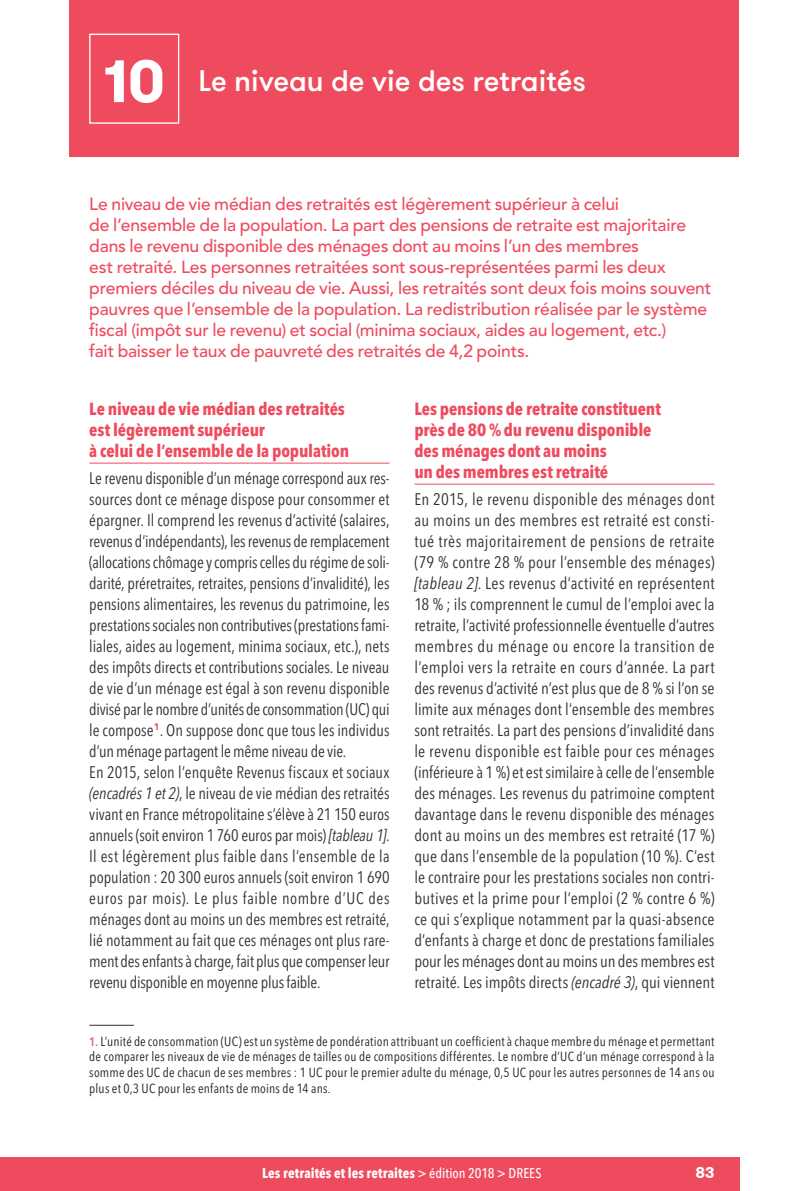
<style>
.page{position:relative;width:794px;height:1191px;background:#fff}
.page>*{position:absolute;margin:0;border:0;box-sizing:border-box;transform-origin:0 0}
.t1{font:500 29.75px "GT Walsheim";letter-spacing:-.005em;color:#fff}
.t2{font:500 17.5px/21px "Avenir LT Std";letter-spacing:-.01em;color:#ef4b5e}
.t3{font:700 condensed 17.5px/21px "Avenir Next LT Pro";letter-spacing:-.005em;color:#ef4b5e}
.t4{font:condensed 16.62px/21px "Avenir Next LT Pro";letter-spacing:-.005em;color:#312f30}
.t5{font:700 15.75px "GT Walsheim";color:#fff}
.t6{font:700 condensed 14px "Avenir Next LT Pro";letter-spacing:.01em;color:#fff}
.t7{font:condensed 13.12px/15.8px "Avenir Next LT Pro";letter-spacing:.015em;color:#231f20;text-align:justify}
.s1{font-weight:700;font-size:59.5px}
.s2{font-style:italic}
.s3{font-weight:600;font-size:12.25px;color:#f06069}
.s4{font-weight:500}
</style>
<div class="page">
<div style="left:0;top:1157px;width:739px;height:34px;background:#ef4b5e"></div>
<div style="left:69px;top:0;width:670px;height:156px;background:#ef4b5e"></div>
<hr style="left:89px;top:463px;width:300px;height:1px;background:#ef4b5e">
<hr style="left:414px;top:484px;width:300px;height:1px;background:#ef4b5e">
<hr style="left:89px;top:1024px;width:45px;height:1px;background:#312f30">
<div style="left:89px;top:34px;width:90px;height:90px;border:1px solid #fff"></div>
<h1 class="t1" style="left:104px;top:61px;width:484px"><span class="s1">10</span> Le niveau de vie des retraités</h1>
<p class="t2" style="left:89px;top:194px;width:623px">Le niveau de vie médian des retraités est légèrement supérieur à celui<br>de l’ensemble de la population. La part des pensions de retraite est majoritaire dans le revenu disponible des ménages dont au moins l’un des membres<br>est retraité. Les personnes retraitées sont sous-représentées parmi les deux premiers déciles du niveau de vie. Aussi, les retraités sont deux fois moins souvent pauvres que l’ensemble de la population. La redistribution réalisée par le système fiscal (impôt sur le revenu) et social (minima sociaux, aides au logement, etc.)<br>fait baisser le taux de pauvreté des retraités de 4,2 points.</p>
<p class="t3" style="left:89px;top:398px;width:261px">Le niveau de vie médian des retraités est légèrement supérieur<br>à celui de l’ensemble de la population</p>
<p class="t4" style="left:89px;top:467px;width:302px">Le revenu disponible d’un ménage correspond aux res&shy;sources dont ce ménage dispose pour consommer et épargner. Il comprend les revenus d’activité (salaires, revenus d’indépendants), les revenus de remplacement (allocations chômage y compris celles du régime de soli&shy;darité, préretraites, retraites, pensions d’invalidité), les pensions alimentaires, les revenus du patrimoine, les prestations sociales non contributives (prestations fami&shy;liales, aides au logement, minima sociaux, etc.), nets des impôts directs et contributions sociales. Le niveau de vie d’un ménage est égal à son revenu disponible divisé par le nombre d’unités de consommation (UC) qui le compose<sup>1</sup>. On suppose donc que tous les individus d’un ménage partagent le même niveau de vie.<br>En 2015, selon l’enquête Revenus fiscaux et sociaux <span class="s2">(encadrés 1 et 2)</span>, le niveau de vie médian des retraités vivant en France métropolitaine s’élève à 21 150 euros annuels (soit environ 1 760 euros par mois) <span class="s2">[tableau 1]</span>.<br>Il est légèrement plus faible dans l’ensemble de la population : 20 300 euros annuels (soit environ 1 690 euros par mois). Le plus faible nombre d’UC des ménages dont au moins un des membres est retraité, lié notamment au fait que ces ménages ont plus rare&shy;ment des enfants à charge, fait plus que compenser leur revenu disponible en moyenne plus faible.</p>
<p class="t3" style="left:414px;top:398px;width:248px">Les pensions de retraite constituent près de 80 % du revenu disponible des ménages dont au moins<br>un des membres est retraité</p>
<p class="t4" style="left:414px;top:488px;width:302px;text-align:justify">En 2015, le revenu disponible des ménages dont au moins un des membres est retraité est consti&shy;tué très majoritairement de pensions de retraite (79 % contre 28 % pour l’ensemble des ménages) <span class="s2">[tableau 2]</span>. Les revenus d’activité en représentent 18 % ; ils comprennent le cumul de l’emploi avec la retraite, l’activité professionnelle éventuelle d’autres membres du ménage ou encore la transition de l’emploi vers la retraite en cours d’année. La part des revenus d’activité n’est plus que de 8 % si l’on se limite aux ménages dont l’ensemble des membres sont retraités. La part des pensions d’invalidité dans le revenu disponible est faible pour ces ménages (inférieure à 1 %) et est similaire à celle de l’ensemble des ménages. Les revenus du patrimoine comptent davantage dans le revenu disponible des ménages dont au moins un des membres est retraité (17 %) que dans l’ensemble de la population (10 %). C’est le contraire pour les prestations sociales non contri&shy;butives et la prime pour l’emploi (2 % contre 6 %) ce qui s’explique notamment par la quasi-absence d’enfants à charge et donc de prestations familiales pour les ménages dont au moins un des membres est retraité. Les impôts directs <span class="s2">(encadré 3)</span>, qui viennent</p>
<p class="t7" style="left:89px;top:1033px;width:627px"><span class="s3">1.</span> L’unité de consommation (UC) est un système de pondération attribuant un coefficient à chaque membre du ménage et permettant de comparer les niveaux de vie de ménages de tailles ou de compositions différentes. Le nombre d’UC d’un ménage correspond à la somme des UC de chacun de ses membres : 1 UC pour le premier adulte du ménage, 0,5 UC pour les autres personnes de 14 ans ou plus et 0,3 UC pour les enfants de moins de 14 ans.</p>
<p class="t6" style="left:262px;top:1165px;width:281px">Les retraités et les retraites <span class="s4">&gt; édition 2018 &gt; DREES</span></p>
<p class="t5" style="left:695px;top:1162px;width:21px">83</p>
</div>
